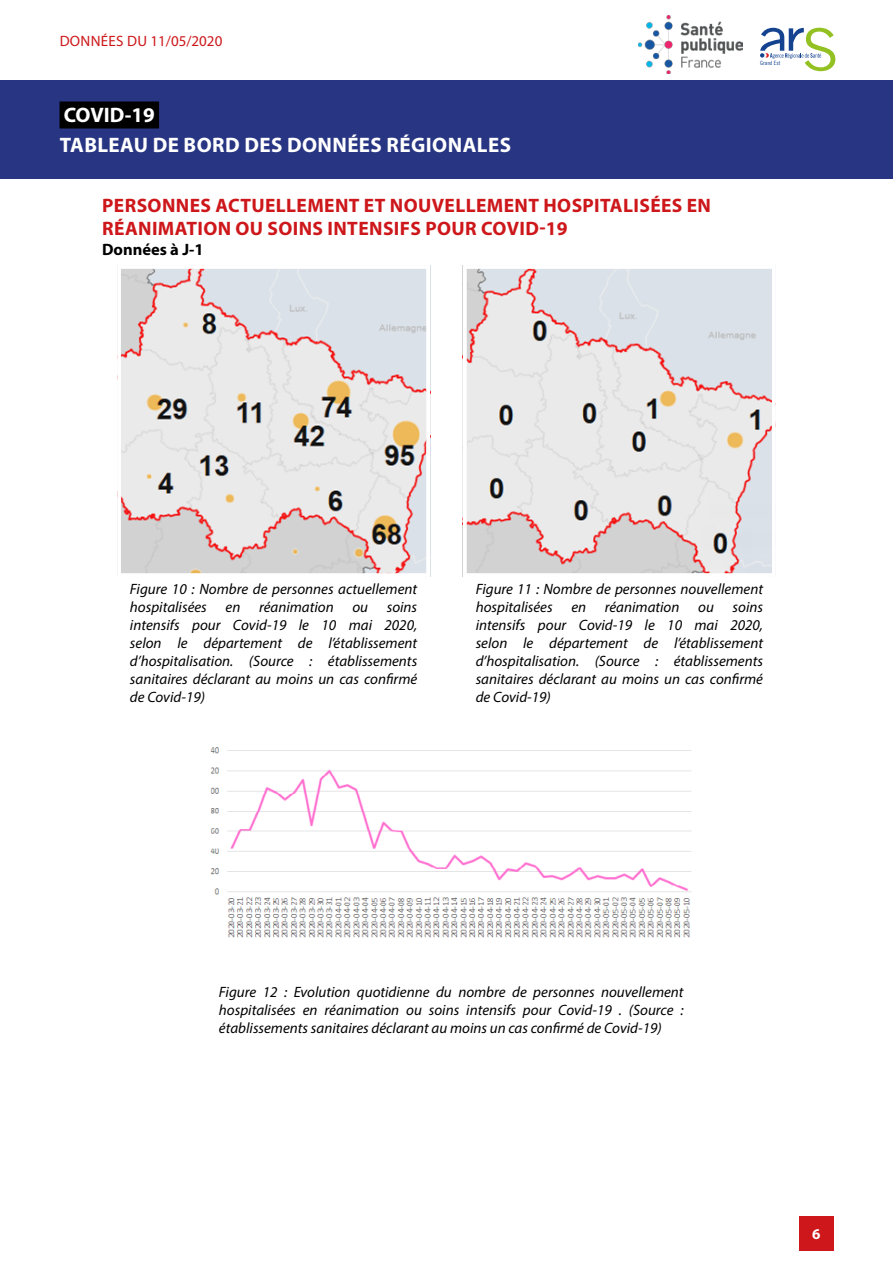
<style>
.page{position:relative;width:893px;height:1263px;background:#fff}
.page>*{position:absolute;margin:0;border:0;box-sizing:border-box;transform-origin:0 0}
.t1{font:700 21px/29.4px "Myriad Pro";letter-spacing:.02em;color:#fff}
.t2{font:700 19.5px/23.4px "Myriad Pro";letter-spacing:.02em;color:#cd171a}
.t3{font:700 16.5px "Myriad Pro";color:#000}
.t4{font:italic 15px/18px "Myriad Pro";color:#000;text-align:justify}
.t5{font:15px "Myriad Pro";letter-spacing:.02em;color:#cd171a}
.t6{font:700 15px "Myriad Pro";color:#fff}
.t7{font:5.85px "Trade Gothic LT Std Cn 18";color:#154390}
</style>
<div class="page">
<div style="left:0;top:80px;width:893px;height:99px;background:#283583"></div>
<div style="left:60px;top:101px;width:99px;height:27px;background:#000"></div>
<div style="left:799px;top:1216px;width:34px;height:34px;background:#cd171a"></div>
<img style="left:638px;top:15px;width:104px;height:59px">
<svg style="left:760px;top:28px;width:75px;height:43px"></svg>
<img style="left:211px;top:747px;width:480px;height:191px">
<img style="left:122px;top:270px;width:303px;height:302px">
<div style="left:117px;top:265px;width:313px;height:312px;border:4px solid #fff"></div>
<img style="left:468px;top:270px;width:303px;height:302px">
<div style="left:463px;top:265px;width:313px;height:312px;border:4px solid #fff"></div>
<p class="t5" style="left:60px;top:31px;width:164px">DONNÉES DU 11/05/2020</p>
<h1 class="t1" style="left:60px;top:100px;width:453px">COVID-19<br>TABLEAU DE BORD DES DONNÉES RÉGIONALES</h1>
<h2 class="t2" style="left:102px;top:193px;width:610px">PERSONNES ACTUELLEMENT ET NOUVELLEMENT HOSPITALISÉES EN<br>RÉANIMATION OU SOINS INTENSIFS POUR COVID-19</h2>
<p class="t3" style="left:102px;top:239px;width:103px">Données à J-1</p>
<p class="t7" style="left:760px;top:59px;width:22px">Grand Est</p>
<p class="t4" style="left:130px;top:579px;width:289px">Figure 10 : Nombre de personnes actuellement hospitalisées en réanimation ou soins intensifs pour Covid-19 le 10 mai 2020, selon le département de l’établissement d’hospitalisation. (Source : établissements sanitaires déclarant au moins un cas confirmé de Covid-19)</p>
<p class="t4" style="left:476px;top:579px;width:289px">Figure 11 : Nombre de personnes nouvellement hospitalisées en réanimation ou soins intensifs pour Covid-19 le 10 mai 2020, selon le département de l’établissement d’hospitalisation. (Source : établissements sanitaires déclarant au moins un cas confirmé de Covid-19)</p>
<p class="t4" style="left:219px;top:982px;width:466px">Figure 12 : Evolution quotidienne du nombre de personnes nouvellement hospitalisées en réanimation ou soins intensifs pour Covid-19 . (Source : établissements sanitaires déclarant au moins un cas confirmé de Covid-19)</p>
<p class="t6" style="left:812px;top:1224px;width:10px">6</p>
</div>
